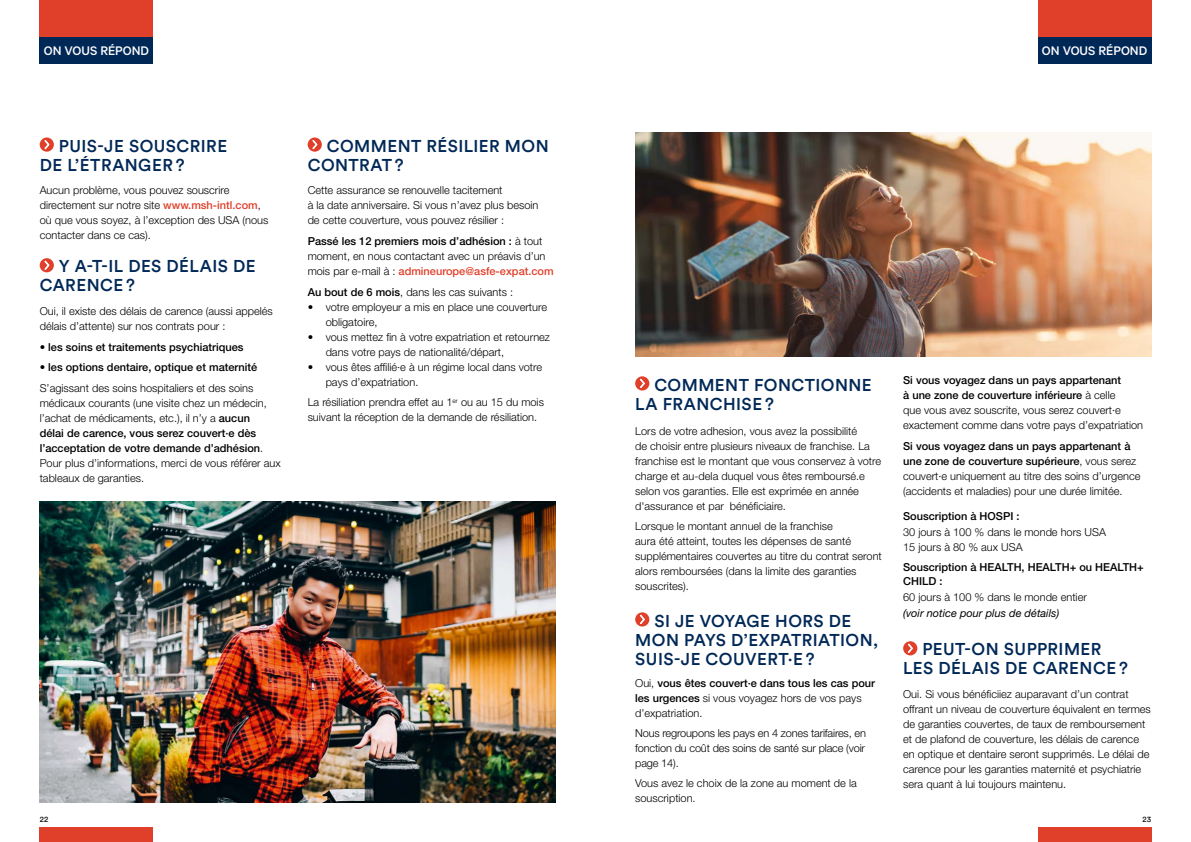
<style>
.page{position:relative;width:1191px;height:842px;background:#fff}
.page>*{position:absolute;margin:0;border:0;box-sizing:border-box;transform-origin:0 0}
.t1{font:500 17px/19px "Circular Std";letter-spacing:.025em;color:#002857}
.t2{font:500 14px "Calibre";color:#fff}
.t3{font:300 11px/15px "Helvetica Neue LT Std";color:#000}
.t4{font:500 11px/15px "Helvetica Neue LT Std";color:#000}
.t5{font:italic 11px "Helvetica Neue LT Std";color:#000}
.t6{font:8px "Circular Std";color:#000}
.s1{font-weight:500;color:#e03f2a}
.s2{font-weight:500}
.s3{font-weight:300}
</style>
<div class="page">
<div style="left:40px;top:828px;width:113px;height:14px;background:#e03f2a"></div>
<div style="left:1037px;top:828px;width:114px;height:14px;background:#e03f2a"></div>
<div style="left:40px;top:137px;width:14px;height:15px;background:#e03f2a;border-radius:50%"></div>
<svg style="left:44px;top:140px;width:6px;height:10px"></svg>
<div style="left:40px;top:258px;width:14px;height:14px;background:#e03f2a;border-radius:50%"></div>
<svg style="left:44px;top:260px;width:6px;height:10px"></svg>
<div style="left:308px;top:137px;width:14px;height:15px;background:#e03f2a;border-radius:50%"></div>
<svg style="left:312px;top:140px;width:6px;height:10px"></svg>
<img style="left:40px;top:502px;width:516px;height:300px">
<div style="left:635px;top:376px;width:14px;height:14px;background:#e03f2a;border-radius:50%"></div>
<svg style="left:640px;top:378px;width:5px;height:10px"></svg>
<div style="left:903px;top:641px;width:14px;height:14px;background:#e03f2a;border-radius:50%"></div>
<svg style="left:908px;top:643px;width:5px;height:10px"></svg>
<img style="left:635px;top:133px;width:516px;height:223px">
<div style="left:635px;top:612px;width:14px;height:14px;background:#e03f2a;border-radius:50%"></div>
<svg style="left:640px;top:614px;width:5px;height:10px"></svg>
<div style="left:40px;top:37px;width:113px;height:27px;background:#002857"></div>
<div style="left:40px;top:0;width:113px;height:37px;background:#e03f2a"></div>
<div style="left:1037px;top:37px;width:114px;height:27px;background:#002857"></div>
<div style="left:1037px;top:0;width:114px;height:37px;background:#e03f2a"></div>
<p class="t2" style="left:44px;top:42px;width:107px">ON VOUS RÉPOND</p>
<p class="t2" style="left:1042px;top:42px;width:107px">ON VOUS RÉPOND</p>
<h1 class="t1" style="left:40px;top:136px;width:189px;text-indent:19px">PUIS-JE SOUSCRIRE<br>DE L’ÉTRANGER ?</h1>
<p class="t3" style="left:40px;top:183px;width:230px">Aucun problème, vous pouvez souscrire directement sur notre site <span class="s1">www.msh-intl.com</span>, où que vous soyez, à l’exception des USA (nous contacter dans ce cas).</p>
<h1 class="t1" style="left:40px;top:257px;width:217px;text-indent:19px">Y A-T-IL DES DÉLAIS DE<br>CARENCE ?</h1>
<p class="t3" style="left:40px;top:303px;width:235px">Oui, il existe des délais de carence (aussi appelés délais d’attente) sur nos contrats pour :</p>
<p class="t4" style="left:40px;top:339px;width:205px">• les soins et traitements psychiatriques</p>
<p class="t4" style="left:40px;top:360px;width:219px">• les options dentaire, optique et maternité</p>
<p class="t3" style="left:40px;top:380px;width:242px">S’agissant des soins hospitaliers et des soins médicaux courants (une visite chez un médecin, l’achat de médicaments, etc.), il n’y a <span class="s2">aucun<br>délai de carence, vous serez couvert·e dès l’acceptation de votre demande d’adhésion</span>.<br>Pour plus d’informations, merci de vous référer aux tableaux de garanties.</p>
<h1 class="t1" style="left:308px;top:136px;width:242px;text-indent:19px">COMMENT RÉSILIER MON<br>CONTRAT ?</h1>
<p class="t3" style="left:308px;top:183px;width:232px">Cette assurance se renouvelle tacitement<br>à la date anniversaire. Si vous n’avez plus besoin de cette couverture, vous pouvez résilier :</p>
<p class="t3" style="left:308px;top:233px;width:247px"><span class="s2">Passé les 12 premiers mois d’adhésion :</span> à tout moment, en nous contactant avec un préavis d’un mois par e-mail à : <span class="s1">admineurope@asfe-expat.com</span></p>
<p class="t3" style="left:308px;top:284px;width:207px"><span class="s2">Au bout de 6 mois</span>, dans les cas suivants :</p>
<p class="t3" style="left:326px;top:299px;width:223px;text-indent:-18px">• votre employeur a mis en place une couverture obligatoire,</p>
<p class="t3" style="left:326px;top:329px;width:226px;text-indent:-18px">• vous mettez fin à votre expatriation et retournez dans votre pays de nationalité/départ,</p>
<p class="t3" style="left:326px;top:359px;width:218px;text-indent:-18px">• vous êtes affilié·e à un régime local dans votre pays d’expatriation.</p>
<p class="t3" style="left:308px;top:395px;width:238px">La résiliation prendra effet au 1<sup>er</sup> ou au 15 du mois suivant la réception de la demande de résiliation.</p>
<h1 class="t1" style="left:635px;top:375px;width:238px;text-indent:19px">COMMENT FONCTIONNE<br>LA FRANCHISE ?</h1>
<p class="t3" style="left:635px;top:423px;width:247px">Lors de votre adhesion, vous avez la possibilité<br>de choisir entre plusieurs niveaux de franchise. La franchise est le montant que vous conservez à votre charge et au-dela duquel vous êtes remboursé.e selon vos garanties. Elle est exprimée en année d'assurance et par bénéficiaire.</p>
<p class="t3" style="left:635px;top:519px;width:248px">Lorsque le montant annuel de la franchise<br>aura été atteint, toutes les dépenses de santé supplémentaires couvertes au titre du contrat seront alors remboursées (dans la limite des garanties souscrites).</p>
<h1 class="t1" style="left:635px;top:611px;width:244px;text-indent:19px">SI JE VOYAGE HORS DE<br>MON PAYS D’EXPATRIATION,<br>SUIS-JE COUVERT·E ?</h1>
<p class="t4" style="left:635px;top:676px;width:241px"><span class="s3">Oui,</span> vous êtes couvert·e dans tous les cas pour les urgences <span class="s3">si vous voyagez hors de vos pays d’expatriation.</span></p>
<p class="t3" style="left:635px;top:725px;width:232px;text-align:justify">Nous regroupons les pays en 4 zones tarifaires, en fonction du coût des soins de santé sur place (voir page 14).</p>
<p class="t3" style="left:635px;top:775px;width:223px">Vous avez le choix de la zone au moment de la souscription.</p>
<p class="t3" style="left:903px;top:373px;width:241px"><span class="s2">Si vous voyagez dans un pays appartenant<br>à une zone de couverture inférieure</span> à celle<br>que vous avez souscrite, vous serez couvert·e exactement comme dans votre pays d’expatriation</p>
<p class="t3" style="left:903px;top:438px;width:239px"><span class="s2">Si vous voyagez dans un pays appartenant à une zone de couverture supérieure</span>, vous serez couvert·e uniquement au titre des soins d’urgence (accidents et maladies) pour une durée limitée.</p>
<p class="t4" style="left:903px;top:508px;width:118px">Souscription à HOSPI :</p>
<p class="t3" style="left:903px;top:523px;width:204px;line-height:15.7px">30 jours à 100 % dans le monde hors USA<br>15 jours à 80 % aux USA</p>
<p class="t4" style="left:903px;top:560px;width:242px;line-height:14px">Souscription à HEALTH, HEALTH+ ou HEALTH+<br>CHILD :</p>
<p class="t3" style="left:903px;top:589px;width:185px">60 jours à 100 % dans le monde entier</p>
<p class="t5" style="left:903px;top:606px;width:158px">(voir notice pour plus de détails)</p>
<h1 class="t1" style="left:903px;top:640px;width:226px;text-align:center">PEUT-ON SUPPRIMER<br>LES DÉLAIS DE CARENCE ?</h1>
<p class="t3" style="left:903px;top:686px;width:249px">Oui. Si vous bénéficiiez auparavant d’un contrat offrant un niveau de couverture équivalent en termes de garanties couvertes, de taux de remboursement et de plafond de couverture, les délais de carence en optique et dentaire seront supprimés. Le délai de carence pour les garanties maternité et psychiatrie sera quant à lui toujours maintenu.</p>
<p class="t6" style="left:40px;top:814px;width:10px">22</p>
<p class="t6" style="left:1142px;top:814px;width:10px">23</p>
</div>
